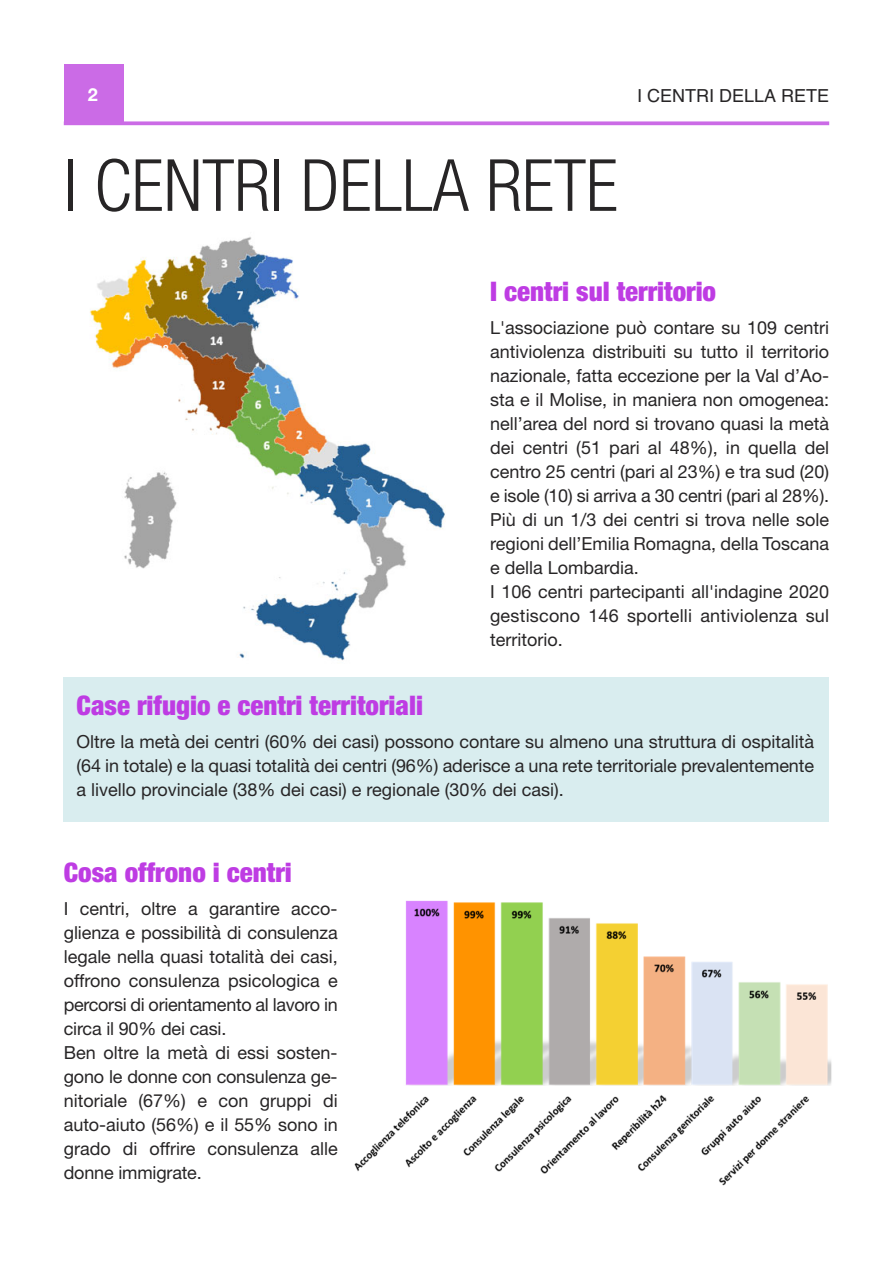
<style>
.page{position:relative;width:893px;height:1263px;background:#fff}
.page>*{position:absolute;margin:0;border:0;box-sizing:border-box;transform-origin:0 0}
.t1{font:300 condensed 72px "Helvetica Neue";color:#272526}
.t2{font:900 condensed 27px "Helvetica Neue";color:#be3ce3}
.t3{font:18px/24px "Helvetica Neue";color:#272526;text-align:justify}
.t4{font:18px/24px "Helvetica Neue";color:#272526}
.t5{font:18px "Helvetica";color:#272526}
.t6{font:700 18px "Helvetica Neue";color:#fff}
.t7{font:700 12px "Officina Sans";color:#fff}
</style>
<div class="page">
<div style="left:64px;top:677px;width:765px;height:144px;background:#d9edef"></div>
<div style="left:64px;top:64px;width:59px;height:59px;background:#cb6be6"></div>
<svg style="left:64px;top:121px;width:765px;height:4px;background:#d079e8"></svg>
<img style="left:90px;top:237px;width:355px;height:424px">
<img style="left:354px;top:900px;width:478px;height:286px">
<p class="t6" style="left:88px;top:88px;width:12px">2</p>
<p class="t5" style="left:637px;top:89px;width:194px">I CENTRI DELLA RETE</p>
<h1 class="t1" style="left:64px;top:160px;width:556px">I CENTRI DELLA RETE</h1>
<p class="t7" style="left:162px;top:344px;width:8px">2</p>
<h2 class="t2" style="left:490px;top:281px;width:228px">I centri sul territorio</h2>
<p class="t4" style="left:490px;top:317px;width:341px">L'associazione può contare su 109 centri antiviolenza distribuiti su tutto il territorio nazionale, fatta eccezione per la Val d’Ao&shy;sta e il Molise, in maniera non omogenea: nell’area del nord si trovano quasi la metà dei centri (51 pari al 48%), in quella del centro 25 centri (pari al 23%) e tra sud (20) e isole (10) si arriva a 30 centri (pari al 28%).<br>Più di un 1/3 dei centri si trova nelle sole regioni dell’Emilia Romagna, della Toscana e della Lombardia.<br>I 106 centri partecipanti all'indagine 2020 gestiscono 146 sportelli antiviolenza sul territorio.</p>
<h2 class="t2" style="left:77px;top:696px;width:348px">Case rifugio e centri territoriali</h2>
<p class="t3" style="left:77px;top:732px;width:739px">Oltre la metà dei centri (60% dei casi) possono contare su almeno una struttura di ospitalità (64 in totale) e la quasi totalità dei centri (96%) aderisce a una rete territoriale prevalentemente a livello provinciale (38% dei casi) e regionale (30% dei casi).</p>
<h2 class="t2" style="left:64px;top:862px;width:230px">Cosa offrono i centri</h2>
<p class="t3" style="left:64px;top:898px;width:275px;text-align:left">I centri, oltre a garantire acco&shy;glienza e possibilità di consulenza legale nella quasi totalità dei casi, offrono consulenza psicologica e percorsi di orientamento al lavoro in circa il 90% dei casi.<br>Ben oltre la metà di essi sosten&shy;gono le donne con consulenza ge&shy;nitoriale (67%) e con gruppi di auto-aiuto (56%) e il 55% sono in grado di offrire consulenza alle donne immigrate.</p>
</div>
